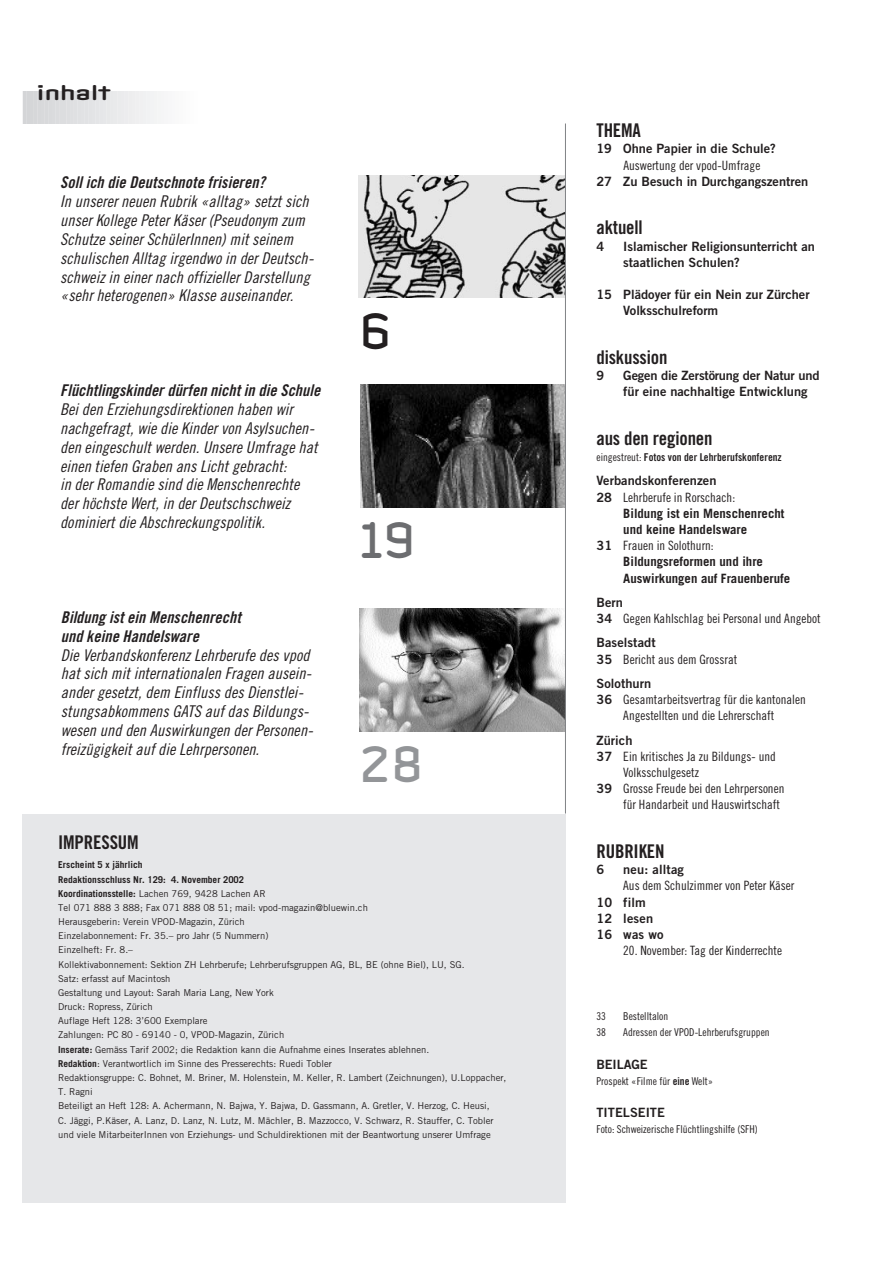
<style>
.page{position:relative;width:893px;height:1263px;background:#fff}
.page>*{position:absolute;margin:0;border:0;box-sizing:border-box;transform-origin:0 0}
.t1{font:48.6px "Clicker";color:#6c6d70}
.t2{font:48.6px "Clicker";color:#939598}
.t3{font:48.6px "Clicker";color:#231f20}
.t4{font:20.25px "Clicker";letter-spacing:-.065em;color:#231f20;scale:1.5 1}
.t5{font:18.9px "Trade Gothic Bold Cond Twenty";letter-spacing:-.01em;color:#231f20}
.t6{font:italic 16.2px/18.9px "Trade Gothic Cond Eighteen";letter-spacing:.005em;color:#231f20}
.t7{font:italic 16.2px/18.9px "Trade Gothic Bold Cond Twenty";color:#231f20}
.t8{font:12.9px/16.2px "Trade Gothic Cond Eighteen";color:#231f20;text-align:center}
.t9{font:12.9px/16.2px "Trade Gothic Bold Two";color:#231f20}
.t10{font:700 12.9px/16.2px "Trade Gothic";color:#231f20}
.t11{font:10.8px "Trade Gothic Cond Eighteen";color:#231f20}
.t12{font:10.8px "Trade Gothic Bold Cond Twenty";color:#231f20}
.t13{font:9.45px/14.2px "Trade Gothic";color:#231f20}
.s1{font-weight:700}
.s2{font-family:"Trade Gothic Cond Eighteen"}
.s3{font-family:"Trade Gothic Bold Two"}
.s4{font-family:"Trade Gothic Bold Cond Twenty"}
</style>
<div class="page">
<hr style="left:24px;top:91px;width:1px;height:32px;background:#d4d5d7">
<hr style="left:27px;top:91px;width:2px;height:32px;background:#d4d5d7">
<hr style="left:31px;top:91px;width:2px;height:32px;background:#d5d6d8">
<hr style="left:35px;top:91px;width:1px;height:32px;background:#d6d7d9">
<hr style="left:38px;top:91px;width:2px;height:32px;background:#d7d8da">
<hr style="left:42px;top:91px;width:2px;height:32px;background:#d8d9db">
<hr style="left:46px;top:91px;width:1px;height:32px;background:#d8d9db">
<hr style="left:49px;top:91px;width:2px;height:32px;background:#d9dadc">
<hr style="left:53px;top:91px;width:2px;height:32px;background:#dadbdd">
<hr style="left:57px;top:91px;width:1px;height:32px;background:#dbdcde">
<hr style="left:60px;top:91px;width:2px;height:32px;background:#dcdddf">
<hr style="left:64px;top:91px;width:1px;height:32px;background:#dcdddf">
<hr style="left:67px;top:91px;width:2px;height:32px;background:#dddee0">
<hr style="left:71px;top:91px;width:2px;height:32px;background:#dedfe1">
<hr style="left:75px;top:91px;width:1px;height:32px;background:#dfe0e2">
<hr style="left:78px;top:91px;width:2px;height:32px;background:#e0e1e3">
<hr style="left:82px;top:91px;width:2px;height:32px;background:#e1e2e4">
<hr style="left:86px;top:91px;width:1px;height:32px;background:#e1e2e4">
<hr style="left:89px;top:91px;width:2px;height:32px;background:#e2e3e5">
<hr style="left:93px;top:91px;width:2px;height:32px;background:#e3e4e6">
<hr style="left:97px;top:91px;width:1px;height:32px;background:#e4e5e7">
<hr style="left:100px;top:91px;width:2px;height:32px;background:#e5e6e8">
<hr style="left:104px;top:91px;width:1px;height:32px;background:#e6e7e9">
<hr style="left:107px;top:91px;width:2px;height:32px;background:#e7e8e9">
<hr style="left:111px;top:91px;width:2px;height:32px;background:#e8e9ea">
<hr style="left:115px;top:91px;width:1px;height:32px;background:#e9eaeb">
<hr style="left:118px;top:91px;width:2px;height:32px;background:#eaebec">
<hr style="left:122px;top:91px;width:2px;height:32px;background:#ebebed">
<hr style="left:126px;top:91px;width:1px;height:32px;background:#ececee">
<hr style="left:129px;top:91px;width:2px;height:32px;background:#ededee">
<hr style="left:133px;top:91px;width:2px;height:32px;background:#eeeeef">
<hr style="left:137px;top:91px;width:1px;height:32px;background:#efeff0">
<hr style="left:140px;top:91px;width:2px;height:32px;background:#f0f0f1">
<hr style="left:144px;top:91px;width:1px;height:32px;background:#f0f1f2">
<hr style="left:147px;top:91px;width:2px;height:32px;background:#f1f2f3">
<hr style="left:151px;top:91px;width:2px;height:32px;background:#f2f3f4">
<hr style="left:155px;top:91px;width:1px;height:32px;background:#f3f4f4">
<hr style="left:158px;top:91px;width:2px;height:32px;background:#f4f5f5">
<hr style="left:162px;top:91px;width:2px;height:32px;background:#f5f5f6">
<hr style="left:166px;top:91px;width:1px;height:32px;background:#f6f6f7">
<hr style="left:169px;top:91px;width:2px;height:32px;background:#f7f7f8">
<hr style="left:173px;top:91px;width:2px;height:32px;background:#f8f8f9">
<hr style="left:177px;top:91px;width:1px;height:32px;background:#f9f9f9">
<hr style="left:180px;top:91px;width:2px;height:32px;background:#fafafa">
<hr style="left:184px;top:91px;width:1px;height:32px;background:#fbfbfb">
<img style="left:359px;top:175px;width:206px;height:123px">
<img style="left:360px;top:385px;width:205px;height:123px">
<img style="left:359px;top:609px;width:206px;height:123px">
<div style="left:23px;top:814px;width:542px;height:388px;background:#e6e7e9"></div>
<hr style="left:565px;top:124px;width:1px;height:690px;background:#808285">
<h2 class="t4" style="left:36px;top:84px;width:52px">inhalt</h2>
<h3 class="t7" style="left:60px;top:174px;width:209px">Sollich die Deutschnote frisieren?</h3>
<p class="t6" style="left:60px;top:193px;width:258px">In unsererneuen Rubrik «alltag» setztsich unserKollege PeterKäser(Pseudonym zum Schutze seinerSchülerInnen)mitseinem schulischen Alltag irgendwo in derDeutsch&shy;schweizin einernach offiziellerDarstellung «sehrheterogenen» Klasse auseinander.</p>
<h3 class="t7" style="left:60px;top:382px;width:265px">Flüchtlingskinderdürfen nichtin die Schule</h3>
<p class="t6" style="left:60px;top:401px;width:262px">Beiden Erziehungsdirektionen haben wir nachgefragt,wie die Kindervon Asylsuchen&shy;den eingeschultwerden.Unsere Umfrage hat einen tiefen Graben ans Lichtgebracht:<br>in derRomandie sind die Menschenrechte derhöchste Wert,in derDeutschschweiz dominiertdie Abschreckungspolitik.</p>
<h3 class="t7" style="left:61px;top:609px;width:185px">Bildung istein Menschenrecht und keine Handelsware</h3>
<p class="t6" style="left:61px;top:647px;width:257px">Die VerbandskonferenzLehrberufe des vpod hatsich mitinternationalen Fragen ausein&shy;andergesetzt,dem Einfluss des Dienstlei&shy;stungsabkommens GATS aufdas Bildungs&shy;wesen und den Auswirkungen derPersonen&shy;freizügigkeitaufdie Lehrpersonen.</p>
<h1 class="t3" style="left:359px;top:310px;width:35px">6</h1>
<h1 class="t1" style="left:358px;top:520px;width:59px">19</h1>
<h1 class="t2" style="left:359px;top:744px;width:67px">28</h1>
<h3 class="t5" style="left:58px;top:836px;width:82px">IMPRESSUM</h3>
<p class="t13" style="left:58px;top:859px;width:450px"><span class="s1">Erscheint 5 x jährlich<br>Redaktionsschluss Nr. 129: 4. November 2002<br>Koordinationsstelle:</span> Lachen 769, 9428 Lachen AR<br>Tel 071 888 3 888; Fax 071 888 08 51; mail: vpod-magazin@bluewin.ch<br>Herausgeberin: Verein VPOD-Magazin, Zürich<br>Einzelabonnement: Fr. 35.– pro Jahr (5 Nummern)<br>Einzelheft: Fr. 8.–<br>Kollektivabonnement: Sektion ZH Lehrberufe; Lehrberufsgruppen AG, BL, BE (ohne Biel), LU, SG.<br>Satz: erfasst auf Macintosh<br>Gestaltung und Layout: Sarah Maria Lang, New York<br>Druck: Ropress, Zürich<br>Auflage Heft 128: 3’600 Exemplare<br>Zahlungen: PC 80 - 69140 - 0, VPOD-Magazin, Zürich<br><span class="s1">Inserate:</span> Gemäss Tarif 2002; die Redaktion kann die Aufnahme eines Inserates ablehnen.<br><span class="s1">Redaktion</span>: Verantwortlich im Sinne des Presserechts: Ruedi Tobler<br>Redaktionsgruppe: C. Bohnet, M. Briner, M. Holenstein, M. Keller, R. Lambert (Zeichnungen), U.Loppacher, T. Ragni<br>Beteiligt an Heft 128: A. Achermann, N. Bajwa, Y. Bajwa, D. Gassmann, A. Gretler, V. Herzog, C. Heusi,<br>C. Jäggi, P.Käser, A. Lanz, D. Lanz, N. Lutz, M. Mächler, B. Mazzocco, V. Schwarz, R. Stauffer, C. Tobler und viele MitarbeiterInnen von Erziehungs- und Schuldirektionen mit der Beantwortung unserer Umfrage</p>
<h3 class="t5" style="left:596px;top:124px;width:46px">THEMA</h3>
<h3 class="t9" style="left:596px;top:142px;width:181px">19 Ohne Papier in die Schule?</h3>
<h3 class="t8" style="left:623px;top:158px;width:138px">Auswertung der vpod-Umfrage</h3>
<h3 class="t9" style="left:596px;top:174px;width:213px">27 Zu Besuch in Durchgangszentren</h3>
<h3 class="t5" style="left:596px;top:221px;width:48px">aktuell</h3>
<h3 class="t9" style="left:596px;top:239px;width:9px">4</h3>
<h3 class="t9" style="left:623px;top:239px;width:193px">Islamischer Religionsunterricht an staatlichen Schulen?</h3>
<h3 class="t9" style="left:623px;top:288px;width:188px;text-indent:-27px">15 Plädoyer für ein Nein zur Zürcher<br>Volksschulreform</h3>
<h3 class="t5" style="left:596px;top:350px;width:72px">diskussion</h3>
<h3 class="t9" style="left:596px;top:369px;width:9px">9</h3>
<h3 class="t9" style="left:623px;top:369px;width:198px">Gegen die Zerstörung der Natur und für eine nachhaltige Entwicklung</h3>
<h3 class="t5" style="left:596px;top:431px;width:117px">aus den regionen</h3>
<p class="t12" style="left:596px;top:453px;width:187px"><span class="s2">eingestreut:</span> Fotos von der Lehrberufskonferenz</p>
<h3 class="t9" style="left:596px;top:474px;width:121px">Verbandskonferenzen</h3>
<h3 class="t8" style="left:596px;top:490px;width:140px"><span class="s3">28</span> Lehrberufe in Rorschach:</h3>
<h3 class="t10" style="left:623px;top:506px;width:163px">Bildung ist ein Menschenrecht und keine Handelsware</h3>
<h3 class="t8" style="left:596px;top:539px;width:119px"><span class="s3">31</span> Frauen in Solothurn:</h3>
<h3 class="t10" style="left:623px;top:555px;width:168px">Bildungsreformen und ihre<br>Auswirkungen auf Frauenberufe</h3>
<h3 class="t9" style="left:596px;top:595px;width:28px">Bern</h3>
<h3 class="t8" style="left:596px;top:611px;width:226px"><span class="s3">34</span> Gegen Kahlschlag bei Personal und Angebot</h3>
<h3 class="t9" style="left:596px;top:636px;width:61px">Baselstadt</h3>
<h3 class="t8" style="left:596px;top:652px;width:142px"><span class="s3">35</span> Bericht aus dem Grossrat</h3>
<h3 class="t9" style="left:596px;top:676px;width:56px">Solothurn</h3>
<h3 class="t8" style="left:596px;top:692px;width:211px"><span class="s3">36</span> Gesamtarbeitsvertrag für die kantonalen<br>Angestellten und die Lehrerschaft</h3>
<h3 class="t9" style="left:596px;top:733px;width:38px">Zürich</h3>
<h3 class="t8" style="left:596px;top:749px;width:181px"><span class="s3">37</span> Ein kritisches Ja zu Bildungs- und</h3>
<h3 class="t8" style="left:623px;top:765px;width:77px">Volksschulgesetz</h3>
<h3 class="t8" style="left:596px;top:782px;width:189px"><span class="s3">39</span> Grosse Freude bei den Lehrpersonen</h3>
<h3 class="t8" style="left:623px;top:798px;width:158px">für Handarbeit und Hauswirtschaft</h3>
<h3 class="t5" style="left:596px;top:844px;width:70px">RUBRIKEN</h3>
<h3 class="t9" style="left:596px;top:863px;width:9px">6</h3>
<h3 class="t9" style="left:623px;top:863px;width:62px">neu: alltag</h3>
<h3 class="t8" style="left:623px;top:879px;width:172px">Aus dem Schulzimmer von Peter Käser</h3>
<h3 class="t9" style="left:596px;top:895px;width:69px">10 film<br>12 lesen<br>16 was wo</h3>
<h3 class="t8" style="left:623px;top:944px;width:160px">20. November: Tag der Kinderrechte</h3>
<p class="t11" style="left:596px;top:1012px;width:11px">33</p>
<p class="t11" style="left:623px;top:1012px;width:46px">Bestelltalon</p>
<p class="t11" style="left:596px;top:1028px;width:11px">38</p>
<p class="t11" style="left:623px;top:1028px;width:148px">Adressen der VPOD-Lehrberufsgruppen</p>
<h3 class="t9" style="left:596px;top:1057px;width:53px">BEILAGE</h3>
<p class="t11" style="left:596px;top:1077px;width:118px">Prospekt «Filme für <span class="s4">eine</span> Welt»</p>
<h3 class="t9" style="left:596px;top:1106px;width:70px">TITELSEITE</h3>
<p class="t11" style="left:596px;top:1126px;width:163px">Foto: Schweizerische Flüchtlingshilfe (SFH)</p>
</div>
